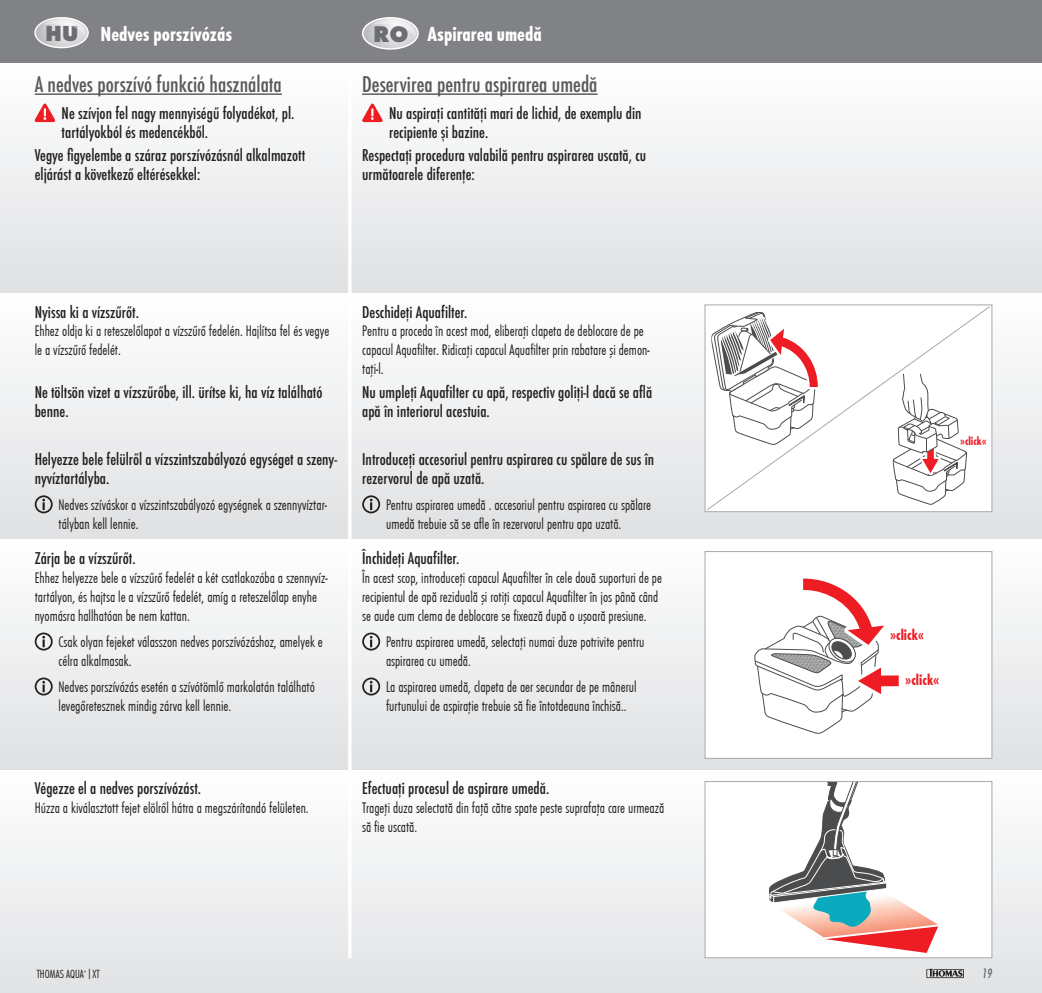
<style>
.page{position:relative;width:1042px;height:993px;background:#fff}
.page>*{position:absolute;margin:0;border:0;box-sizing:border-box;transform-origin:0 0}
.t1{font:500 condensed 21px "Futura";color:#57585a}
.t2{font:700 21px "Futura Con";color:#fff}
.t3{font:300 15.75px/18.9px "Futura Con";color:#231f20}
.t4{font:500 condensed 15.75px/18.9px "Futura";color:#231f20}
.t5{font:700 15.75px "Futura Con";color:#ee1d23}
.t6{font:14px "Futura Con Boo Obl";color:#57585a}
.t7{font:300 12.25px "Futura Con";color:#231f20}
.t8{font:700 12.25px "Futura Con";color:#ee1d23}
.s1{font-family:"Function";font-weight:800;font-size:22.57px;color:#6c6d70}
.s2{font-family:"Function";font-weight:800;font-size:23.62px;color:#6c6d70}
</style>
<div class="page">
<div style="left:0;top:0;width:1042px;height:63px;background:#808285"></div>
<svg style="left:0;top:624px;width:1px;height:368px"></svg>
<div style="left:0;top:63px;width:1042px;height:230px;background:linear-gradient(to bottom,#fff,#e0e1e3)"></div>
<div style="left:1px;top:769px;width:1041px;height:223px;background:linear-gradient(to bottom,#fff,#e1e2e4)"></div>
<div style="left:0;top:293px;width:1042px;height:246px;background:linear-gradient(to bottom,#fefefe,#dfe0e2)"></div>
<div style="left:0;top:539px;width:1042px;height:230px;background:linear-gradient(to bottom,#fefefe,#e0e1e3)"></div>
<hr style="left:35px;top:93px;width:247px;height:2px;background:#57585a">
<svg style="left:34px;top:103px;width:22px;height:19px"></svg>
<div style="left:35px;top:495px;width:18px;height:18px;border:2px solid #231f20;border-radius:50%"></div>
<svg style="left:42px;top:498px;width:3px;height:12px"></svg>
<div style="left:35px;top:632px;width:18px;height:18px;border:2px solid #231f20;border-radius:50%"></div>
<svg style="left:42px;top:635px;width:3px;height:12px"></svg>
<div style="left:35px;top:677px;width:18px;height:18px;border:2px solid #231f20;border-radius:50%"></div>
<svg style="left:42px;top:680px;width:3px;height:12px"></svg>
<hr style="left:362px;top:93px;width:235px;height:2px;background:#57585a">
<svg style="left:362px;top:103px;width:21px;height:19px"></svg>
<div style="left:362px;top:495px;width:18px;height:18px;border:2px solid #231f20;border-radius:50%"></div>
<svg style="left:370px;top:498px;width:2px;height:12px"></svg>
<div style="left:362px;top:632px;width:18px;height:18px;border:2px solid #231f20;border-radius:50%"></div>
<svg style="left:370px;top:635px;width:2px;height:12px"></svg>
<div style="left:362px;top:677px;width:18px;height:18px;border:2px solid #231f20;border-radius:50%"></div>
<svg style="left:370px;top:680px;width:2px;height:12px"></svg>
<div style="left:34px;top:17px;width:55px;height:31px;border:1px solid #fff;border-radius:50%"></div>
<svg style="left:35px;top:18px;width:53px;height:30px"></svg>
<div style="left:362px;top:17px;width:57px;height:33px;border:1px solid #fff;border-radius:50%"></div>
<svg style="left:363px;top:18px;width:55px;height:31px;background:#d0d0d2"></svg>
<div style="left:705px;top:551px;width:287px;height:207px;background:#fff"></div>
<svg style="left:754px;top:578px;width:145px;height:155px"></svg>
<div style="left:704px;top:551px;width:288px;height:207px;border:1px solid #a8a9ad"></div>
<svg style="left:706px;top:305px;width:285px;height:206px"></svg>
<svg style="left:711px;top:308px;width:109px;height:139px"></svg>
<svg style="left:891px;top:374px;width:96px;height:132px"></svg>
<div style="left:705px;top:781px;width:287px;height:176px;background:#fff"></div>
<svg style="left:769px;top:782px;width:169px;height:170px"></svg>
<div style="left:704px;top:780px;width:288px;height:177px;border:1px solid #a8a9ad"></div>
<hr style="left:348px;top:74px;width:3px;height:883px;background:#fff">
<svg style="left:926px;top:968px;width:38px;height:9px"></svg>
<h1 class="t2" style="left:45px;top:19px;width:189px"><span class="s1">HU</span> Nedves porszívózás</h1>
<h1 class="t2" style="left:373px;top:19px;width:170px"><span class="s2">RO</span> Aspirarea umedă</h1>
<h1 class="t1" style="left:35px;top:71px;width:249px">A nedves porszívó funkció használata</h1>
<p class="t4" style="left:62px;top:103px;width:234px">Ne szívjon fel nagy mennyiségű folyadékot, pl. tartályokból és medencékből.</p>
<p class="t4" style="left:35px;top:146px;width:272px">Vegye figyelembe a száraz porszívózásnál alkalmazott eljárást a következő eltérésekkel:</p>
<h1 class="t1" style="left:362px;top:71px;width:237px">Deservirea pentru aspirarea umedă</h1>
<p class="t4" style="left:389px;top:103px;width:254px">Nu aspirați cantități mari de lichid, de exemplu din recipiente și bazine.</p>
<p class="t4" style="left:362px;top:146px;width:285px">Respectați procedura valabilă pentru aspirarea uscată, cu următoarele diferențe:</p>
<p class="t4" style="left:35px;top:302px;width:106px">Nyissa ki a vízszűrőt.</p>
<p class="t3" style="left:35px;top:321px;width:296px">Ehhez oldja ki a reteszelőlapot a vízszűrő fedelén. Hajlítsa fel és vegye le a vízszűrő fedelét.</p>
<p class="t4" style="left:35px;top:383px;width:289px">Ne töltsön vizet a vízszűrőbe, ill. ürítse ki, ha víz található benne.</p>
<p class="t4" style="left:35px;top:449px;width:304px">Helyezze bele felülről a vízszintszabályozó egységet a szen - nyvíztartályba.</p>
<p class="t3" style="left:59px;top:494px;width:270px">Nedves szíváskor a vízszintszabályozó egységnek a szennyvíztar&shy;tályban kell lennie.</p>
<p class="t4" style="left:35px;top:549px;width:102px">Zárja be a vízszűrőt.</p>
<p class="t3" style="left:35px;top:567px;width:294px">Ehhez helyezze bele a vízszűrő fedelét a két csatlakozóba a szennyvíz&shy;tartályon, és hajtsa le a vízszűrő fedelét, amíg a reteszelőlap enyhe nyomásra hallhatóan be nem kattan.</p>
<p class="t3" style="left:59px;top:631px;width:266px">Csak olyan fejeket válasszon nedves porszívózáshoz, amelyek e célra alkalmasak.</p>
<p class="t3" style="left:59px;top:676px;width:258px">Nedves porszívózás esetén a szívótömlő markolatán található levegőretesznek mindig zárva kell lennie.</p>
<p class="t4" style="left:362px;top:302px;width:107px">Deschideți Aquafilter.</p>
<p class="t3" style="left:362px;top:321px;width:289px">Pentru a proceda în acest mod, eliberați clapeta de deblocare de pe capacul Aquafilter. Ridicați capacul Aquafilter prin rabatare și demon&shy;tați-l.</p>
<p class="t4" style="left:362px;top:383px;width:292px">Nu umpleți Aquafilter cu apă, respectiv goliți-l dacă se află apă în interiorul acestuia.</p>
<p class="t4" style="left:362px;top:449px;width:293px">Introduceți accesoriul pentru aspirarea cu spălare de sus în rezervorul de apă uzată.</p>
<p class="t3" style="left:386px;top:494px;width:267px">Pentru aspirarea umedă . accesoriul pentru aspirarea cu spălare umedă trebuie să se afle în rezervorul pentru apa uzată.</p>
<p class="t4" style="left:362px;top:549px;width:99px">Închideți Aquafilter.</p>
<p class="t3" style="left:362px;top:567px;width:301px">În acest scop, introduceți capacul Aquafilter în cele două suporturi de pe recipientul de apă reziduală și rotiți capacul Aquafilter în jos până când se aude cum clema de deblocare se fixează după o ușoară presiune.</p>
<p class="t3" style="left:386px;top:631px;width:260px">Pentru aspirarea umedă, selectați numai duze potrivite pentru aspirarea cu umedă.</p>
<p class="t3" style="left:386px;top:676px;width:252px">La aspirarea umedă, clapeta de aer secundar de pe mânerul furtunului de aspirație trebuie să fie întotdeauna închisă..</p>
<p class="t4" style="left:35px;top:778px;width:168px">Végezze el a nedves porszívózást.</p>
<p class="t3" style="left:35px;top:797px;width:275px">Húzza a kiválasztott fejet elölről hátra a megszárítandó felületen.</p>
<p class="t4" style="left:362px;top:778px;width:189px">Efectuați procesul de aspirare umedă.</p>
<p class="t3" style="left:362px;top:797px;width:304px">Trageți duza selectată din față către spate peste suprafața care urmează să fie uscată.</p>
<p class="t7" style="left:37px;top:965px;width:65px">THOMAS AQUA<sup>+</sup>|XT</p>
<p class="t8" style="left:960px;top:432px;width:28px">»click«</p>
<p class="t5" style="left:890px;top:623px;width:36px">»click«</p>
<p class="t5" style="left:905px;top:669px;width:36px">»click«</p>
<p class="t6" style="left:982px;top:963px;width:12px">19</p>
</div>
